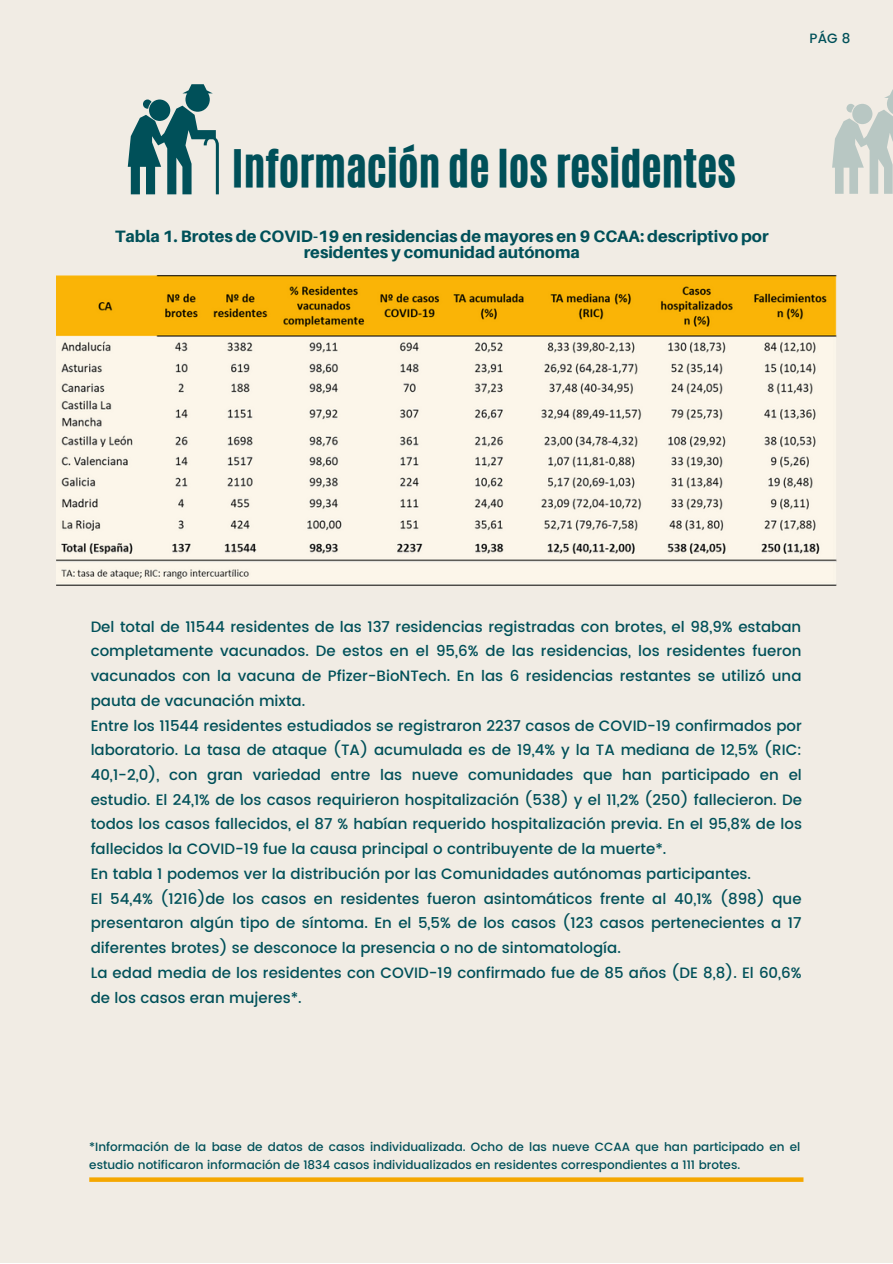
<style>
.page{position:relative;width:893px;height:1264px;background:#fff}
.page>*{position:absolute;margin:0;border:0;box-sizing:border-box;transform-origin:0 0}
.t1{font:43.5px "CA Generated";color:#005059}
.t2{font:800 16.5px/15.8px "Aileron";color:#005059;text-align:center}
.t3{font:500 15px/24.8px "Poppins";color:#005059}
.t4{font:500 13.5px "Poppins";color:#005059}
.t5{font:500 12px/18px "Poppins";color:#005059}
</style>
<div class="page">
<div style="left:0;top:0;width:892px;height:1262px;background:#f1ece4"></div>
<svg style="left:89px;top:1177px;width:714px;height:4px;background:#f4ad15"></svg>
<svg style="left:128px;top:99px;width:91px;height:95px"></svg>
<div style="left:185px;top:87px;width:25px;height:25px;background:#005059;border-radius:50%"></div>
<svg style="left:183px;top:84px;width:29px;height:9px"></svg>
<svg style="left:832px;top:91px;width:60px;height:103px"></svg>
<img style="left:57px;top:275px;width:779px;height:311px">
<h1 class="t1" style="left:232px;top:138px;width:505px">Información de los residentes</h1>
<p class="t2" style="left:115px;top:228px;width:655px">Tabla 1. Brotes de COVID-19 en residencias de mayores en 9 CCAA: descriptivo por residentes y comunidad autónoma</p>
<p class="t4" style="left:809px;top:30px;width:42px">PÁG 8</p>
<p class="t3" style="left:91px;top:614px;width:712px">Del total de 11544 residentes de las 137 residencias registradas con brotes, el 98,9% estaban completamente vacunados. De estos en el 95,6% de las residencias, los residentes fueron vacunados con la vacuna de Pfizer-BioNTech. En las 6 residencias restantes se utilizó una pauta de vacunación mixta.<br>Entre los 11544 residentes estudiados se registraron 2237 casos de COVID-19 confirmados por laboratorio. La tasa de ataque (TA) acumulada es de 19,4% y la TA mediana de 12,5% (RIC:<br>40,1-2,0), con gran variedad entre las nueve comunidades que han participado en el estudio. El 24,1% de los casos requirieron hospitalización (538) y el 11,2% (250) fallecieron. De todos los casos fallecidos, el 87 % habían requerido hospitalización previa. En el 95,8% de los fallecidos la COVID-19 fue la causa principal o contribuyente de la muerte*.<br>En tabla 1 podemos ver la distribución por las Comunidades autónomas participantes.<br>El 54,4% (1216)de los casos en residentes fueron asintomáticos frente al 40,1% (898) que presentaron algún tipo de síntoma. En el 5,5% de los casos (123 casos pertenecientes a 17 diferentes brotes) se desconoce la presencia o no de sintomatología.<br>La edad media de los residentes con COVID-19 confirmado fue de 85 años (DE 8,8). El 60,6% de los casos eran mujeres*.</p>
<p class="t5" style="left:89px;top:1137px;width:712px">*Información de la base de datos de casos individualizada. Ocho de las nueve CCAA que han participado en el estudio notificaron información de 1834 casos individualizados en residentes correspondientes a 111 brotes.</p>
</div>
